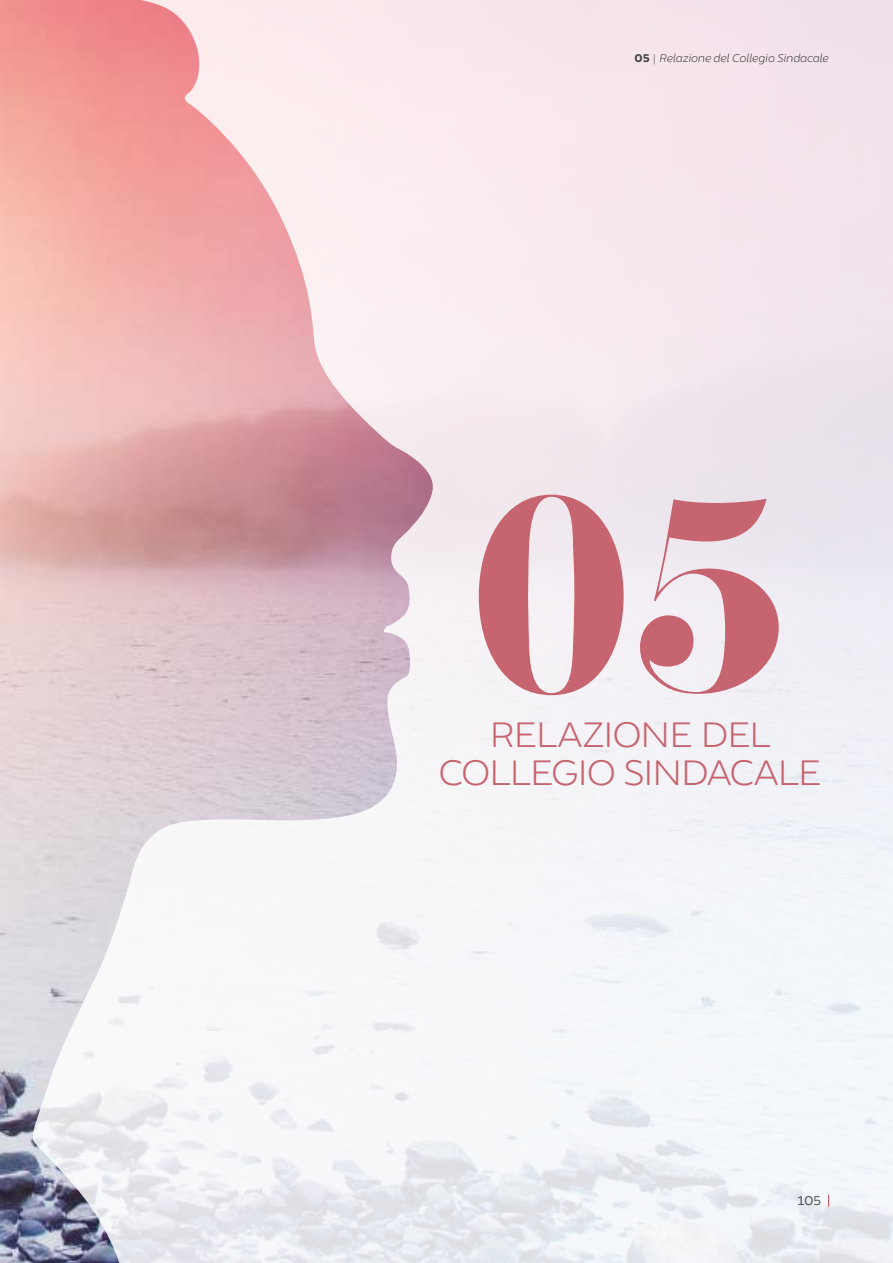
<style>
.page{position:relative;width:893px;height:1263px;background:#fff}
.page>*{position:absolute;margin:0;border:0;box-sizing:border-box;transform-origin:0 0}
.t1{font:267.75px "Pistilli";color:#c6646f}
.t2{font:300 37.8px/37.8px "Brocha";letter-spacing:-.03em;color:#c6646f;text-align:center}
.t3{font:13.5px "Brocha";color:#444443}
.t4{font:italic 300 12px "Brocha";letter-spacing:-.005em;color:#444443}
.s1{font-weight:700;font-style:normal}
.s2{font-style:normal}
</style>
<div class="page">
<img style="left:0;top:0;width:434px;height:1263px">
<p class="t4" style="left:634px;top:51px;width:196px"><span class="s1">05</span> <span class="s2">|</span> Relazione del Collegio Sindacale</p>
<h1 class="t1" style="left:467px;top:419px;width:328px">05</h1>
<h2 class="t2" style="left:439px;top:715px;width:384px">RELAZIONE DEL<br>COLLEGIO SINDACALE</h2>
<p class="t3" style="left:798px;top:1193px;width:25px">105</p>
</div>
